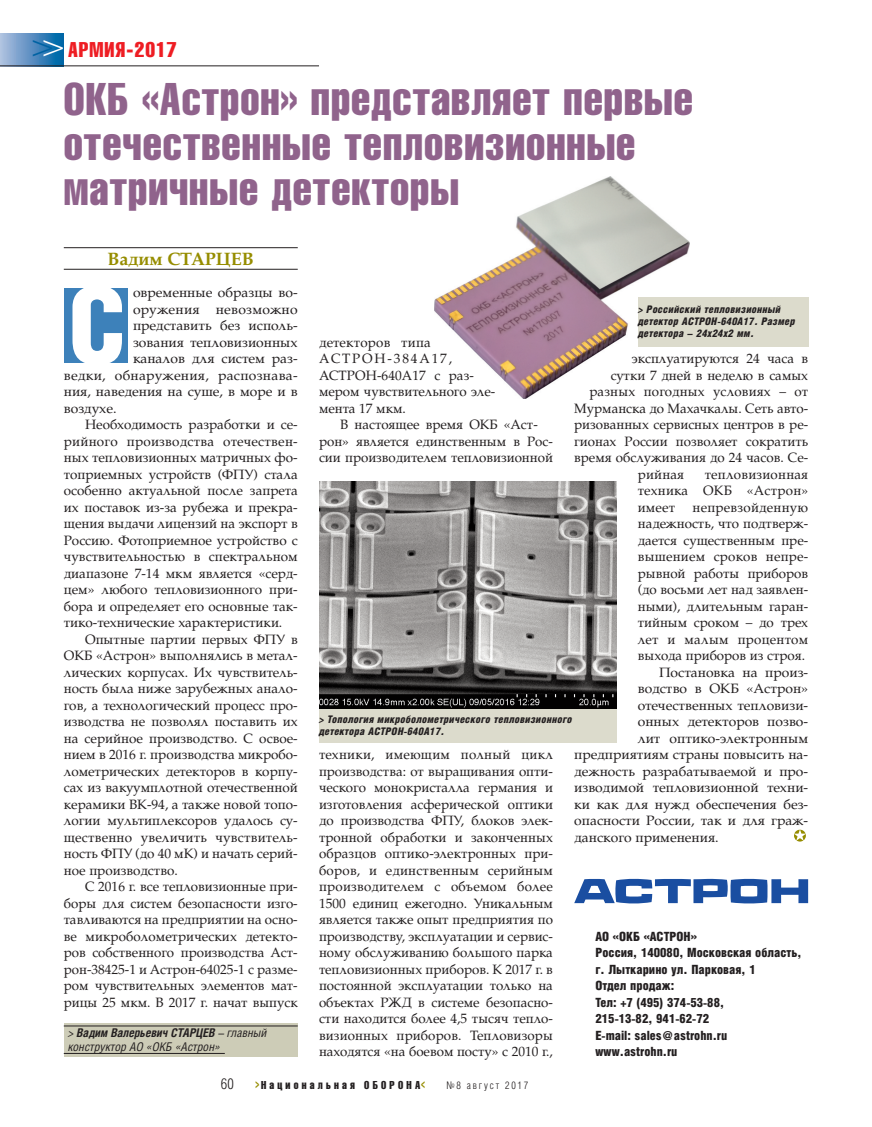
<style>
.page{position:relative;width:872px;height:1127px;background:#fff}
.page>*{position:absolute;margin:0;border:0;box-sizing:border-box;transform-origin:0 0}
.t1{font:900 105.75px "Helios Cond";color:#fff}
.t2{font:45px/45px "Helios Compressed";letter-spacing:.02em;color:#90638c}
.t3{font:21px "Helios Compressed";letter-spacing:.045em;color:#ee1d23}
.t4{font:700 18px "AG Palatial";color:#968d00}
.t5{font:300 15px "Helios Cond";color:#231f20}
.t6{font:13.5px/16.5px "AG Palatial";color:#231f20;text-align:justify}
.t7{font:13.5px "AG Palatial";letter-spacing:.02em;color:#231f20}
.t8{font:900 12.75px/16.5px "Helios Cond";color:#231f20}
.t9{font:italic 12px/14.4px "Helios Cond";color:#231f20}
.t10{font:11.25px "Helios Compressed";letter-spacing:.285em;color:#231f20}
.t11{font:italic 900 10.5px/12px "Helios Cond";letter-spacing:.025em;color:#231f20}
.t12{font:300 10.5px "Helios Cond";letter-spacing:.17em;color:#231f20}
.s1{font-family:"Helios Cond";font-weight:300;font-size:33px;color:#0062a3}
.s2{font-family:"Helios Cond";font-weight:300;font-size:33px;color:#fff}
.s3{font-weight:700}
.s4{font-size:15px;color:#968d00}
</style>
<div class="page">
<div style="left:64px;top:289px;width:64px;height:74px;background:#3d81ba"></div>
<hr style="left:64px;top:247px;width:234px;height:1px;background:#231f20">
<hr style="left:64px;top:269px;width:234px;height:1px;background:#231f20">
<svg style="left:794px;top:830px;width:12px;height:11px"></svg>
<div style="left:0;top:33px;width:64px;height:33px;background:linear-gradient(to right,#b5bfdf,#0062a5)"></div>
<hr style="left:0;top:66px;width:808px;height:1px;background:#231f20">
<img style="left:319px;top:481px;width:298px;height:227px">
<svg style="left:574px;top:879px;width:234px;height:24px"></svg>
<div style="left:64px;top:1023px;width:234px;height:33px;background:#cdccb7"></div>
<hr style="left:64px;top:1026px;width:234px;height:1px;background:#231f20">
<hr style="left:64px;top:1053px;width:161px;height:1px;background:#231f20">
<img style="left:434px;top:176px;width:255px;height:223px">
<div style="left:638px;top:297px;width:170px;height:49px;background:#dcdbcc"></div>
<div style="left:319px;top:709px;width:298px;height:33px;background:#dcdbcc"></div>
<h3 class="t3" style="left:32px;top:38px;width:146px"><span class="s1">&gt;</span><span class="s2">&gt;</span>АРМИЯ-2017</h3>
<h2 class="t2" style="left:64px;top:77px;width:630px">ОКБ «Астрон» представляет первые отечественные тепловизионные матричные детекторы</h2>
<h3 class="t4" style="left:108px;top:248px;width:148px">Вадим СТАРЦЕВ</h3>
<h1 class="t1" style="left:68px;top:287px;width:60px">С</h1>
<p class="t6" style="left:133px;top:284px;width:166px">овременные образцы во-</p>
<p class="t7" style="left:133px;top:301px;width:166px">оружения невозможно</p>
<p class="t6" style="left:133px;top:317px;width:166px">представить без исполь-</p>
<p class="t6" style="left:133px;top:334px;width:166px">зования тепловизионных</p>
<p class="t6" style="left:133px;top:350px;width:166px">каналов для систем раз-</p>
<p class="t7" style="left:64px;top:367px;width:235px">ведки, обнаружения, распознава-</p>
<p class="t6" style="left:64px;top:383px;width:235px">ния, наведения на суше, в море и в</p>
<p class="t6" style="left:64px;top:400px;width:54px">воздухе.</p>
<p class="t6" style="left:85px;top:416px;width:214px">Необходимость разработки и се-</p>
<p class="t7" style="left:64px;top:433px;width:235px">рийного производства отечествен-</p>
<p class="t6" style="left:64px;top:449px;width:235px">ных тепловизионных матричных фо-</p>
<p class="t6" style="left:64px;top:466px;width:235px">топриемных устройств (ФПУ) стала</p>
<p class="t6" style="left:64px;top:482px;width:235px">особенно актуальной после запрета</p>
<p class="t6" style="left:64px;top:499px;width:235px">их поставок из-за рубежа и прекра-</p>
<p class="t6" style="left:64px;top:515px;width:235px">щения выдачи лицензий на экспорт в</p>
<p class="t6" style="left:64px;top:532px;width:235px">Россию. Фотоприемное устройство с</p>
<p class="t6" style="left:64px;top:548px;width:235px">чувствительностью в спектральном</p>
<p class="t6" style="left:64px;top:565px;width:235px">диапазоне 7-14 мкм является «серд-</p>
<p class="t6" style="left:64px;top:581px;width:235px">цем» любого тепловизионного при-</p>
<p class="t6" style="left:64px;top:598px;width:235px">бора и определяет его основные так-</p>
<p class="t6" style="left:64px;top:614px;width:220px">тико-технические характеристики.</p>
<p class="t6" style="left:85px;top:631px;width:214px">Опытные партии первых ФПУ в</p>
<p class="t6" style="left:64px;top:647px;width:235px">ОКБ «Астрон» выполнялись в метал-</p>
<p class="t6" style="left:64px;top:664px;width:235px">лических корпусах. Их чувствитель-</p>
<p class="t6" style="left:64px;top:680px;width:235px">ность была ниже зарубежных анало-</p>
<p class="t6" style="left:64px;top:697px;width:235px">гов, а технологический процесс про-</p>
<p class="t6" style="left:64px;top:713px;width:235px">изводства не позволял поставить их</p>
<p class="t6" style="left:64px;top:730px;width:235px">на серийное производство. С освое-</p>
<p class="t6" style="left:64px;top:746px;width:235px">нием в 2016 г. производства микробо-</p>
<p class="t6" style="left:64px;top:763px;width:235px">лометрических детекторов в корпу-</p>
<p class="t6" style="left:64px;top:779px;width:235px">сах из вакуумплотной отечественной</p>
<p class="t6" style="left:64px;top:796px;width:235px">керамики ВК-94, а также новой топо-</p>
<p class="t6" style="left:64px;top:812px;width:235px">логии мультиплексоров удалось су-</p>
<p class="t6" style="left:64px;top:829px;width:235px">щественно увеличить чувствитель-</p>
<p class="t6" style="left:64px;top:845px;width:235px">ность ФПУ (до 40 мК) и начать серий-</p>
<p class="t6" style="left:64px;top:862px;width:116px">ное производство.</p>
<p class="t6" style="left:85px;top:878px;width:214px">С 2016 г. все тепловизионные при-</p>
<p class="t6" style="left:64px;top:895px;width:235px">боры для систем безопасности изго-</p>
<p class="t6" style="left:64px;top:911px;width:235px">тавливаются на предприятии на осно-</p>
<p class="t6" style="left:64px;top:928px;width:235px">ве микроболометрических детекто-</p>
<p class="t6" style="left:64px;top:944px;width:235px">ров собственного производства Аст-</p>
<p class="t6" style="left:64px;top:961px;width:235px">рон-38425-1 и Астрон-64025-1 с разме-</p>
<p class="t6" style="left:64px;top:977px;width:235px">ром чувствительных элементов мат-</p>
<p class="t6" style="left:64px;top:994px;width:235px">рицы 25 мкм. В 2017 г. начат выпуск</p>
<p class="t9" style="left:68px;top:1026px;width:200px">&gt; <span class="s3">Вадим Валерьевич СТАРЦЕВ</span> – главный конструктор АО «ОКБ «Астрон»</p>
<p class="t11" style="left:638px;top:304px;width:159px">&gt; Российский тепловизионный детектор АСТРОН-640А17. Размер детектора – 24х24х2 мм.</p>
<p class="t6" style="left:319px;top:334px;width:178px;text-align:left">детекторов типа<br>АСТРОН-384А17,<br>АСТРОН-640А17 с раз&shy;мером чувствительного эле&shy;мента 17 мкм.</p>
<p class="t6" style="left:319px;top:416px;width:235px;text-align:center">В настоящее время ОКБ «Аст-<br>рон» является единственным в Рос&shy;сии производителем тепловизионной</p>
<p class="t6" style="left:632px;top:350px;width:178px">эксплуатируются 24 часа в</p>
<p class="t6" style="left:610px;top:367px;width:199px">сутки 7 дней в неделю в самых</p>
<p class="t6" style="left:589px;top:383px;width:220px">разных погодных условиях – от</p>
<p class="t6" style="left:574px;top:400px;width:235px">Мурманска до Махачкалы. Сеть авто-</p>
<p class="t6" style="left:574px;top:416px;width:235px">ризованных сервисных центров в ре-</p>
<p class="t6" style="left:574px;top:433px;width:235px">гионах России позволяет сократить</p>
<p class="t6" style="left:574px;top:449px;width:235px">время обслуживания до 24 часов. Се-</p>
<p class="t6" style="left:638px;top:466px;width:48px">рийная</p>
<p class="t6" style="left:638px;top:466px;width:172px;text-indent:67px">тепловизионная техника ОКБ «Астрон» имеет</p>
<p class="t7" style="left:692px;top:499px;width:117px">непревзойденную</p>
<p class="t6" style="left:638px;top:515px;width:172px">надежность, что подтверж-</p>
<p class="t6" style="left:638px;top:532px;width:172px">дается существенным пре-</p>
<p class="t6" style="left:638px;top:548px;width:172px">вышением сроков непре-</p>
<p class="t6" style="left:638px;top:565px;width:172px">рывной работы приборов</p>
<p class="t6" style="left:638px;top:581px;width:172px">(до восьми лет над заявлен-</p>
<p class="t6" style="left:638px;top:598px;width:172px">ными), длительным гаран-</p>
<p class="t6" style="left:638px;top:614px;width:172px">тийным сроком – до трех</p>
<p class="t7" style="left:638px;top:631px;width:172px">лет и малым процентом</p>
<p class="t6" style="left:638px;top:647px;width:169px">выхода приборов из строя.</p>
<p class="t6" style="left:659px;top:664px;width:151px">Постановка на произ-</p>
<p class="t6" style="left:638px;top:680px;width:172px">водство в ОКБ «Астрон»</p>
<p class="t6" style="left:638px;top:697px;width:172px">отечественных тепловизи-</p>
<p class="t6" style="left:638px;top:713px;width:172px">онных детекторов позво-</p>
<p class="t6" style="left:638px;top:730px;width:172px">лит оптико-электронным</p>
<p class="t6" style="left:574px;top:746px;width:235px">предприятиям страны повысить на-</p>
<p class="t6" style="left:574px;top:763px;width:235px">дежность разрабатываемой и про-</p>
<p class="t6" style="left:574px;top:779px;width:235px">изводимой тепловизионной техни-</p>
<p class="t6" style="left:574px;top:796px;width:235px">ки как для нужд обеспечения без-</p>
<p class="t6" style="left:574px;top:812px;width:235px">опасности России, так и для граж-</p>
<p class="t6" style="left:574px;top:829px;width:146px">данского применения.</p>
<p class="t11" style="left:319px;top:714px;width:255px">&gt; Топология микроболометрического тепловизионного детектора АСТРОН-640А17.</p>
<p class="t6" style="left:319px;top:746px;width:235px">техники, имеющим полный цикл производства: от выращивания опти&shy;ческого монокристалла германия и изготовления асферической оптики до производства ФПУ, блоков элек&shy;тронной обработки и законченных образцов оптико-электронных при&shy;боров, и единственным серийным производителем с объемом более 1500 единиц ежегодно. Уникальным является также опыт предприятия по производству, эксплуатации и сервис&shy;ному обслуживанию большого парка тепловизионных приборов. К 2017 г. в постоянной эксплуатации только на объектах РЖД в системе безопасно&shy;сти находится более 4,5 тысяч тепло&shy;визионных приборов. Тепловизоры находятся «на боевом посту» с 2010 г.,</p>
<p class="t8" style="left:595px;top:929px;width:208px">АО «ОКБ «АСТРОН»<br>Россия, 140080, Московская область, г. Лыткарино ул. Парковая, 1<br>Отдел продаж:<br>Тел: +7 (495) 374-53-88,<br>215-13-82, 941-62-72<br>E-mail: sales@astrohn.ru www.astrohn.ru</p>
<p class="t5" style="left:221px;top:1078px;width:15px">60</p>
<p class="t10" style="left:255px;top:1079px;width:172px"><span class="s4">&gt;</span>Национальная ОБОРОНА<span class="s4">&lt;</span></p>
<p class="t12" style="left:446px;top:1081px;width:83px">№8 август 2017</p>
</div>
